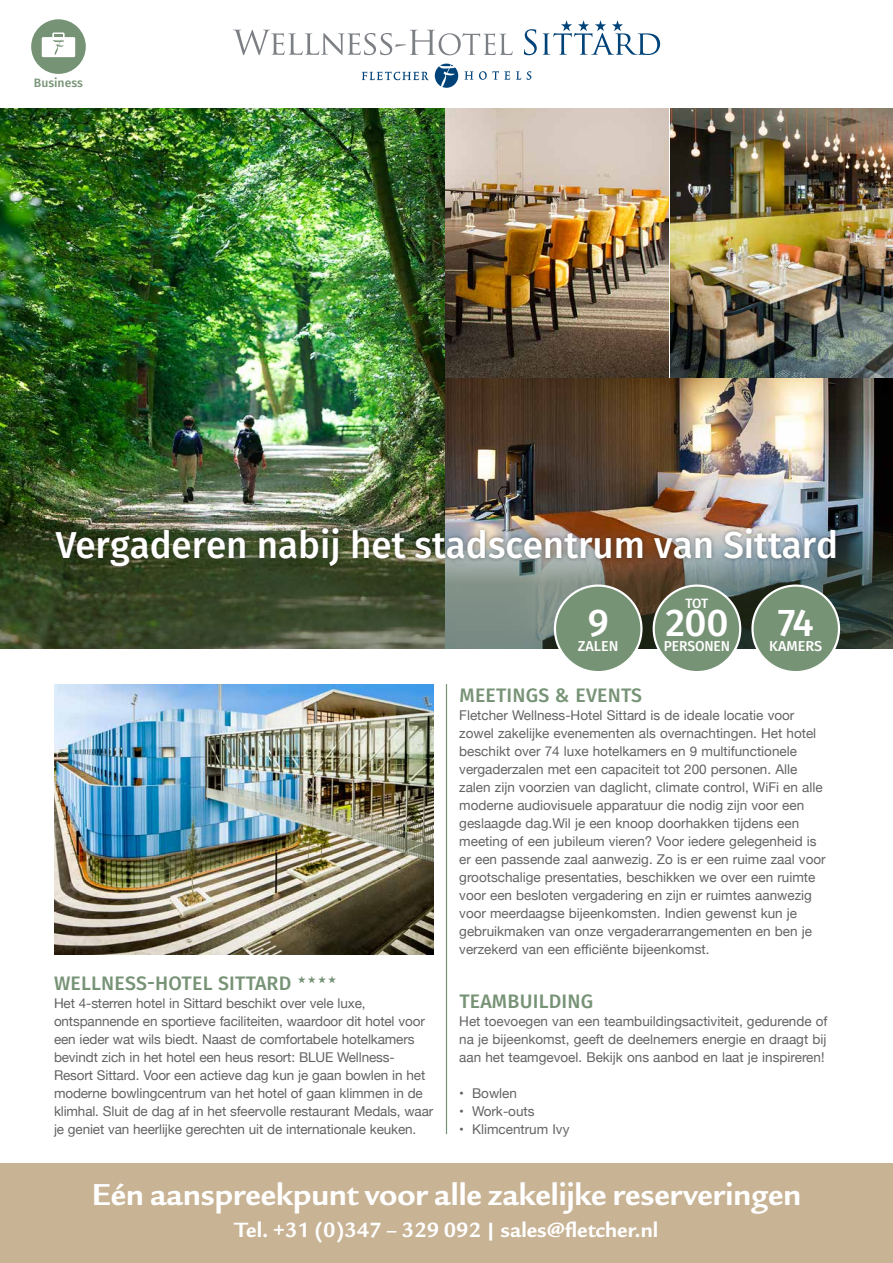
<style>
.page{position:relative;width:893px;height:1263px;background:#fff}
.page>*{position:absolute;margin:0;border:0;box-sizing:border-box;transform-origin:0 0}
.t1{font:500 38.7px "Fira Sans";color:#fff}
.t2{font:500 37.5px "Fira Sans";color:#fff}
.t3{font:700 33px "Legacy Sans ITC Std";color:#fff}
.t4{font:700 22.5px "Legacy Sans ITC Std";color:#fff}
.t5{font:500 19.5px "Fira Sans";letter-spacing:.01em;color:#779376}
.t6{font:500 14.4px "Fira Sans";color:#fff}
.t7{font:500 14.4px "Fira Sans";color:#fff;scale:.96 1}
.t8{font:13.5px/18px "Helvetica Neue";color:#646363}
.t9{font:500 13.5px "Fira Sans";color:#fff}
.t10{font:500 12.15px "Fira Sans";color:#779376}
</style>
<div class="page">
<hr style="left:446px;top:684px;width:1px;height:450px;background:#779376">
<img style="left:446px;top:108px;width:223px;height:269px">
<img style="left:446px;top:379px;width:447px;height:143px">
<img style="left:670px;top:108px;width:223px;height:269px">
<img style="left:0;top:108px;width:444px;height:414px">
<img style="left:54px;top:685px;width:380px;height:269px">
<svg style="left:0;top:522px;width:893px;height:126px;background:#4a5540"></svg>
<div style="left:52px;top:524px;width:788px;height:47px;background:#1d1d1b;opacity:.48"></div>
<div style="left:752px;top:586px;width:87px;height:86px;background:#779376;border-radius:50%"></div>
<div style="left:751px;top:584px;width:89px;height:89px;border:2px solid #fff;border-radius:50%"></div>
<div style="left:555px;top:586px;width:86px;height:86px;background:#779376;border-radius:50%"></div>
<div style="left:554px;top:584px;width:88px;height:89px;border:2px solid #fff;border-radius:50%"></div>
<div style="left:654px;top:586px;width:86px;height:86px;background:#779376;border-radius:50%"></div>
<div style="left:653px;top:584px;width:88px;height:89px;border:2px solid #fff;border-radius:50%"></div>
<div style="left:0;top:1163px;width:893px;height:100px;background:#c8b395"></div>
<svg style="left:435px;top:64px;width:23px;height:24px"></svg>
<svg style="left:362px;top:72px;width:67px;height:8px"></svg>
<svg style="left:464px;top:71px;width:9px;height:9px"></svg>
<svg style="left:479px;top:71px;width:42px;height:9px"></svg>
<svg style="left:527px;top:71px;width:4px;height:9px"></svg>
<svg style="left:524px;top:29px;width:13px;height:26px"></svg>
<svg style="left:543px;top:20px;width:117px;height:35px"></svg>
<svg style="left:233px;top:30px;width:280px;height:25px"></svg>
<svg style="left:31px;top:19px;width:55px;height:55px"></svg>
<p class="t10" style="left:34px;top:75px;width:51px">Business</p>
<h2 class="t2" style="left:56px;top:519px;width:784px">Vergaderen nabij het stadscentrum van Sittard</h2>
<h1 class="t1" style="left:588px;top:595px;width:23px">9</h1>
<p class="t6" style="left:578px;top:635px;width:42px">ZALEN</p>
<p class="t9" style="left:685px;top:593px;width:24px">TOT</p>
<h1 class="t1" style="left:665px;top:596px;width:65px">200</h1>
<p class="t7" style="left:664px;top:635px;width:70px">PERSONEN</p>
<h1 class="t1" style="left:778px;top:596px;width:37px">74</h1>
<p class="t6" style="left:769px;top:635px;width:55px">KAMERS</p>
<h3 class="t5" style="left:54px;top:970px;width:239px">WELLNESS-HOTEL SITTARD</h3>
<p class="t8" style="left:54px;top:995px;width:381px">Het 4-sterren hotel in Sittard beschikt over vele luxe, ontspannende en sportieve faciliteiten, waardoor dit hotel voor een ieder wat wils biedt. Naast de comfortabele hotelkamers bevindt zich in het hotel een heus resort: BLUE Wellness-Resort Sittard. Voor een actieve dag kun je gaan bowlen in het moderne bowlingcentrum van het hotel of gaan klimmen in de klimhal. Sluit de dag af in het sfeervolle restaurant Medals, waar je geniet van heerlijke gerechten uit de internationale keuken.</p>
<h3 class="t5" style="left:459px;top:682px;width:184px">MEETINGS &amp; EVENTS</h3>
<p class="t8" style="left:459px;top:707px;width:368px">Fletcher Wellness-Hotel Sittard is de ideale locatie voor zowel zakelijke evenementen als overnachtingen. Het hotel beschikt over 74 luxe hotelkamers en 9 multifunctionele vergaderzalen met een capaciteit tot 200 personen. Alle zalen zijn voorzien van daglicht, climate control, WiFi en alle moderne audiovisuele apparatuur die nodig zijn voor een geslaagde dag.Wil je een knoop doorhakken tijdens een meeting of een jubileum vieren? Voor iedere gelegenheid is er een passende zaal aanwezig. Zo is er een ruime zaal voor grootschalige presentaties, beschikken we over een ruimte voor een besloten vergadering en zijn er ruimtes aanwezig voor meerdaagse bijeenkomsten. Indien gewenst kun je gebruikmaken van onze vergaderarrangementen en ben je verzekerd van een efficiënte bijeenkomst.</p>
<h3 class="t5" style="left:459px;top:988px;width:135px">TEAMBUILDING</h3>
<p class="t8" style="left:459px;top:1013px;width:370px;text-align:justify">Het toevoegen van een teambuildingsactiviteit, gedurende of na je bijeenkomst, geeft de deelnemers energie en draagt bij aan het teamgevoel. Bekijk ons aanbod en laat je inspireren!</p>
<p class="t8" style="left:459px;top:1085px;width:59px">• Bowlen</p>
<p class="t8" style="left:459px;top:1103px;width:77px">• Work-outs</p>
<p class="t8" style="left:459px;top:1121px;width:112px">• Klimcentrum Ivy</p>
<h3 class="t3" style="left:92px;top:1176px;width:711px">Eén aanspreekpunt voor alle zakelijke reserveringen</h3>
<h3 class="t4" style="left:235px;top:1217px;width:425px">Tel. +31 (0)347 – 329 092 | sales@fletcher.nl</h3>
</div>
